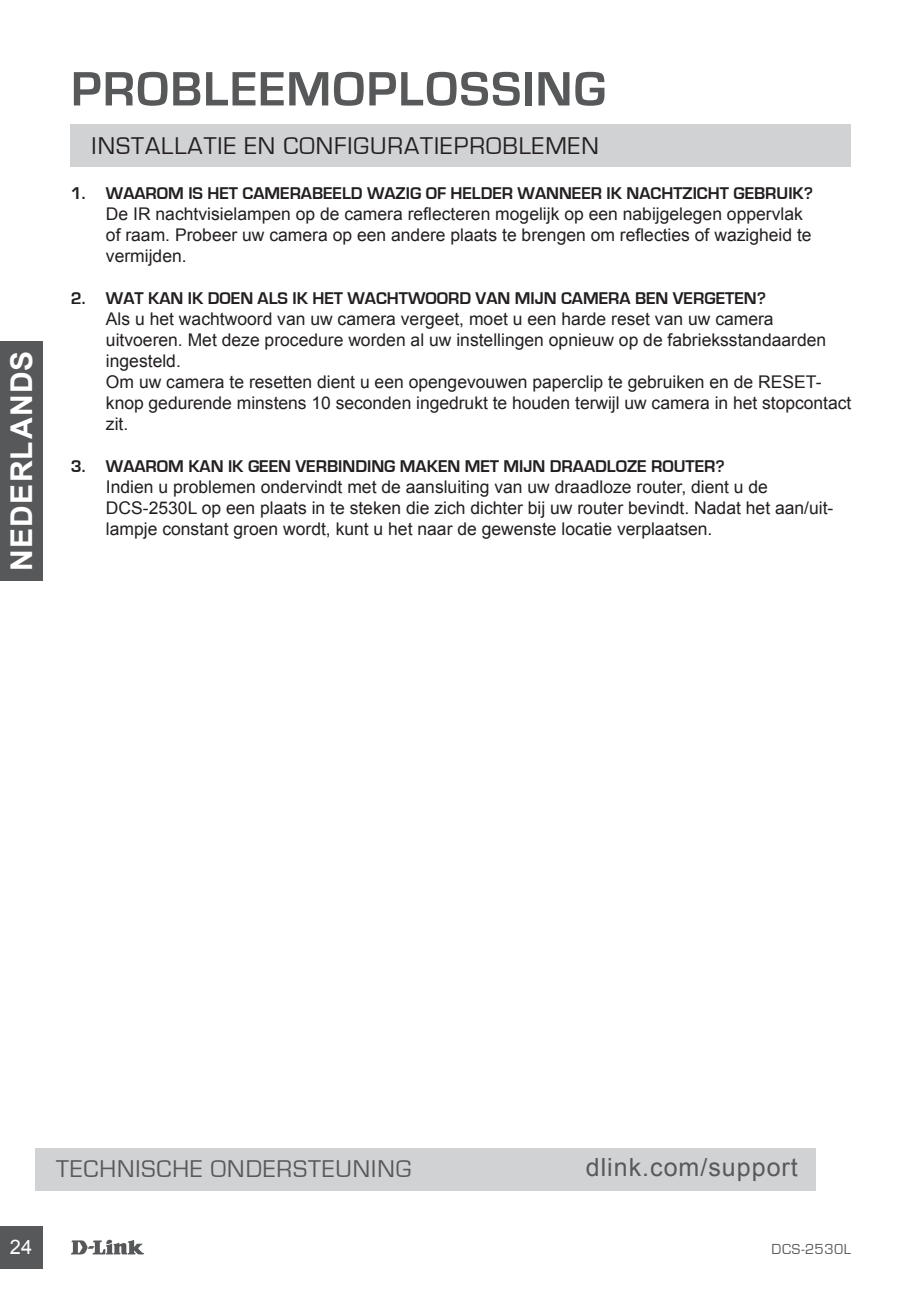
<style>
.page{position:relative;width:922px;height:1297px;background:#fff}
.page>*{position:absolute;margin:0;border:0;box-sizing:border-box;transform-origin:0 0}
.t1{font:700 50px "Eurostile";letter-spacing:.025em;color:#57585a}
.t2{font:700 30px "Arial";letter-spacing:.04em;color:#fff}
.t3{font:25px "Eurostile";letter-spacing:.04em;color:#231f20}
.t4{font:25px "Eurostile";letter-spacing:.04em;color:#59595b}
.t5{font:25px "Arial";letter-spacing:.04em;color:#59595b}
.t6{font:20px "Arial";color:#fff}
.t7{font:17.5px/21px "Arial";color:#231f20}
.t8{font:700 17.5px "Eurostile";color:#231f20}
.t9{font:15px "Eurostile";letter-spacing:.035em;color:#57585a}
</style>
<div class="page">
<svg style="left:71px;top:1239px;width:73px;height:15px"></svg>
<div style="left:0;top:1226px;width:43px;height:43px;background:#57585a"></div>
<div style="left:0;top:341px;width:43px;height:239px;background:#57585a"></div>
<div style="left:35px;top:1148px;width:780px;height:43px;background:#d1d2d4"></div>
<div style="left:71px;top:124px;width:779px;height:43px;background:#d1d2d4"></div>
<h2 class="t2" style="left:1px;top:571px;width:221px;rotate:-90deg">NEDERLANDS</h2>
<h1 class="t1" style="left:71px;top:62px;width:536px">PROBLEEMOPLOSSING</h1>
<h3 class="t3" style="left:92px;top:132px;width:508px">INSTALLATIE EN CONFIGURATIEPROBLEMEN</h3>
<p class="t8" style="left:71px;top:184px;width:743px">1. WAAROM IS HET CAMERABEELD WAZIG OF HELDER WANNEER IK NACHTZICHT GEBRU IK?</p>
<p class="t7" style="left:106px;top:204px;width:707px">De IR nachtvisielampen op de camera reflecteren mogelijk op een nabijgelegen oppervlak of raam. Probeer uw camera op een andere plaats te brengen om reflecties of wazigheid te vermijden.</p>
<p class="t8" style="left:71px;top:289px;width:696px">2. WAT KAN IK DOEN ALS IK HET WACHTWOORD VAN MIJN CAMERA BEN VERGETEN?</p>
<p class="t7" style="left:106px;top:309px;width:746px">Als u het wachtwoord van uw camera vergeet, moet u een harde reset van uw camera uitvoeren. Met deze procedure worden al uw instellingen opnieuw op de fabrieksstandaarden ingesteld.<br>Om uw camera te resetten dient u een opengevouwen paperclip te gebruiken en de RESET&shy;knop gedurende minstens 10 seconden ingedrukt te houden terwijl uw camera in het stopcontact zit.</p>
<p class="t8" style="left:71px;top:457px;width:655px">3. WAAROM KAN IK GEEN VERBINDING MAKEN MET MIJN DRAADLOZE ROUTER?</p>
<p class="t7" style="left:106px;top:477px;width:728px">Indien u problemen ondervindt met de aansluiting van uw draadloze router, dient u de<br>DCS-2530L op een plaats in te steken die zich dichter bij uw router bevindt. Nadat het aan/uit&shy;lampje constant groen wordt, kunt u het naar de gewenste locatie verplaatsen.</p>
<h3 class="t4" style="left:56px;top:1155px;width:356px">TECHNISCHE ONDERSTEUNING</h3>
<h3 class="t5" style="left:585px;top:1151px;width:213px">dlink.com/support</h3>
<p class="t6" style="left:10px;top:1234px;width:24px">24</p>
<p class="t9" style="left:771px;top:1241px;width:81px">DCS-2530L</p>
</div>
